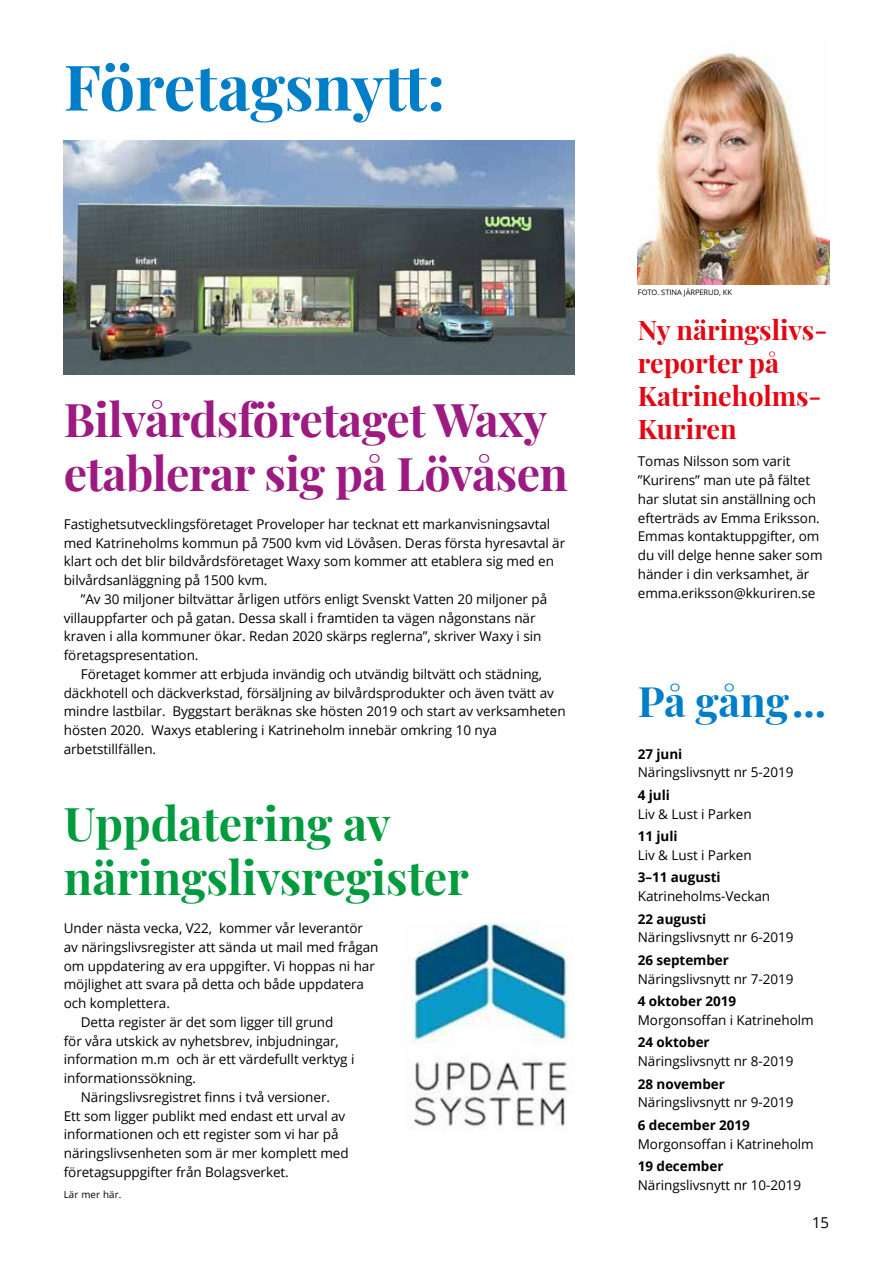
<style>
.page{position:relative;width:893px;height:1263px;background:#fff}
.page>*{position:absolute;margin:0;border:0;box-sizing:border-box;transform-origin:0 0}
.t1{font:700 63px "Playfair Display";color:#007ec7}
.t2{font:700 46.5px/54px "Playfair Display";letter-spacing:-.01em;color:#9c1a81}
.t3{font:700 46.5px/54px "Playfair Display";color:#009b3e}
.t4{font:700 42px "Playfair Display";letter-spacing:-.01em;color:#007ec7}
.t5{font:700 27px/33px "Playfair Display";color:#e30613}
.t6{font:15px "Open Sans";color:#000}
.t7{font:13.5px/18.8px "Open Sans";letter-spacing:-.005em;color:#000}
.t8{font:700 13.5px "Open Sans";letter-spacing:-.005em;color:#000}
.t9{font:9.75px "Open Sans";letter-spacing:.015em;color:#000}
.t10{font:7.5px "Open Sans";letter-spacing:-.005em;color:#000}
</style>
<div class="page">
<img style="left:403px;top:923px;width:166px;height:207px">
<img style="left:638px;top:53px;width:191px;height:232px">
<img style="left:64px;top:140px;width:510px;height:234px">
<h1 class="t1" style="left:64px;top:37px;width:383px">Företagsnytt:</h1>
<h2 class="t2" style="left:64px;top:389px;width:506px">Bilvårdsföretaget Waxy etablerar sig på Lövåsen</h2>
<p class="t7" style="left:64px;top:514px;width:503px">Fastighetsutvecklingsföretaget Proveloper har tecknat ett markanvisningsavtal med Katrineholms kommun på 7500 kvm vid Lövåsen. Deras första hyresavtal är klart och det blir bildvårdsföretaget Waxy som kommer att etablera sig med en bilvårdsanläggning på 1500 kvm.</p>
<p class="t7" style="left:64px;top:589px;width:485px;text-indent:17px">”Av 30 miljoner biltvättar årligen utförs enligt Svenskt Vatten 20 miljoner på villauppfarter och på gatan. Dessa skall i framtiden ta vägen någonstans när kraven i alla kommuner ökar. Redan 2020 skärps reglerna”, skriver Waxy i sin företagspresentation.</p>
<p class="t7" style="left:64px;top:664px;width:503px;text-indent:17px">Företaget kommer att erbjuda invändig och utvändig biltvätt och städning, däckhotell och däckverkstad, försäljning av bilvårdsprodukter och även tvätt av mindre lastbilar. Byggstart beräknas ske hösten 2019 och start av verksamheten hösten 2020. Waxys etablering i Katrineholm innebär omkring 10 nya arbetstillfällen.</p>
<h2 class="t3" style="left:64px;top:793px;width:406px">Uppdatering av näringslivsregister</h2>
<p class="t7" style="left:64px;top:918px;width:301px">Under nästa vecka, V22, kommer vår leverantör</p>
<p class="t7" style="left:64px;top:937px;width:316px">av näringslivsregister att sända ut mail med frågan</p>
<p class="t7" style="left:64px;top:956px;width:313px">om uppdatering av era uppgifter. Vi hoppas ni har</p>
<p class="t7" style="left:64px;top:975px;width:302px">möjlighet att svara på detta och både uppdatera</p>
<p class="t7" style="left:64px;top:993px;width:108px">och komplettera.</p>
<p class="t7" style="left:81px;top:1012px;width:254px">Detta register är det som ligger till grund</p>
<p class="t7" style="left:64px;top:1031px;width:277px">för våra utskick av nyhetsbrev, inbjudningar,</p>
<p class="t7" style="left:64px;top:1050px;width:292px">information m.m och är ett värdefullt verktyg i</p>
<p class="t7" style="left:64px;top:1068px;width:134px">informationssökning.</p>
<p class="t7" style="left:81px;top:1087px;width:251px">Näringslivsregistret finns i två versioner.</p>
<p class="t7" style="left:64px;top:1106px;width:283px">Ett som ligger publikt med endast ett urval av</p>
<p class="t7" style="left:64px;top:1125px;width:276px">informationen och ett register som vi har på</p>
<p class="t7" style="left:64px;top:1143px;width:286px">näringslivsenheten som är mer komplett med</p>
<p class="t7" style="left:64px;top:1162px;width:227px">företagsuppgifter från Bolagsverket.</p>
<p class="t9" style="left:64px;top:1188px;width:59px">Lär mer här.</p>
<p class="t10" style="left:638px;top:287px;width:96px">FOTO. STINA JÄRPERUD, KK</p>
<h3 class="t5" style="left:638px;top:311px;width:191px">Ny näringslivs&shy;reporter på<br>Katrineholms-<br>Kuriren</h3>
<p class="t7" style="left:638px;top:452px;width:186px">Tomas Nilsson som varit ”Kurirens” man ute på fältet har slutat sin anställning och efterträds av Emma Eriksson.<br>Emmas kontaktuppgifter, om du vill delge henne saker som händer i din verksamhet, är emma.eriksson@kkuriren.se</p>
<h3 class="t4" style="left:638px;top:668px;width:190px">På gång...</h3>
<p class="t8" style="left:638px;top:744px;width:46px">27 juni</p>
<p class="t7" style="left:638px;top:763px;width:157px">Näringslivsnytt nr 5-2019</p>
<p class="t8" style="left:638px;top:785px;width:34px">4 juli</p>
<p class="t7" style="left:638px;top:804px;width:115px">Liv &amp; Lust i Parken</p>
<p class="t8" style="left:638px;top:827px;width:41px">11 juli</p>
<p class="t7" style="left:638px;top:845px;width:115px">Liv &amp; Lust i Parken</p>
<p class="t8" style="left:638px;top:868px;width:84px">3–11 augusti</p>
<p class="t7" style="left:638px;top:886px;width:134px">Katrineholms-Veckan</p>
<p class="t8" style="left:638px;top:909px;width:70px">22 augusti</p>
<p class="t7" style="left:638px;top:928px;width:157px">Näringslivsnytt nr 6-2019</p>
<p class="t8" style="left:638px;top:950px;width:93px">26 september</p>
<p class="t7" style="left:638px;top:969px;width:157px">Näringslivsnytt nr 7-2019</p>
<p class="t8" style="left:638px;top:992px;width:100px">4 oktober 2019</p>
<p class="t7" style="left:638px;top:1010px;width:177px">Morgonsoffan i Katrineholm</p>
<p class="t8" style="left:638px;top:1033px;width:73px">24 oktober</p>
<p class="t7" style="left:638px;top:1051px;width:157px">Näringslivsnytt nr 8-2019</p>
<p class="t8" style="left:638px;top:1074px;width:89px">28 november</p>
<p class="t7" style="left:638px;top:1093px;width:157px">Näringslivsnytt nr 9-2019</p>
<p class="t8" style="left:638px;top:1115px;width:113px">6 december 2019</p>
<p class="t7" style="left:638px;top:1134px;width:177px">Morgonsoffan i Katrineholm</p>
<p class="t8" style="left:638px;top:1157px;width:87px">19 december</p>
<p class="t7" style="left:638px;top:1175px;width:165px">Näringslivsnytt nr 10-2019</p>
<p class="t6" style="left:812px;top:1212px;width:19px">15</p>
</div>
